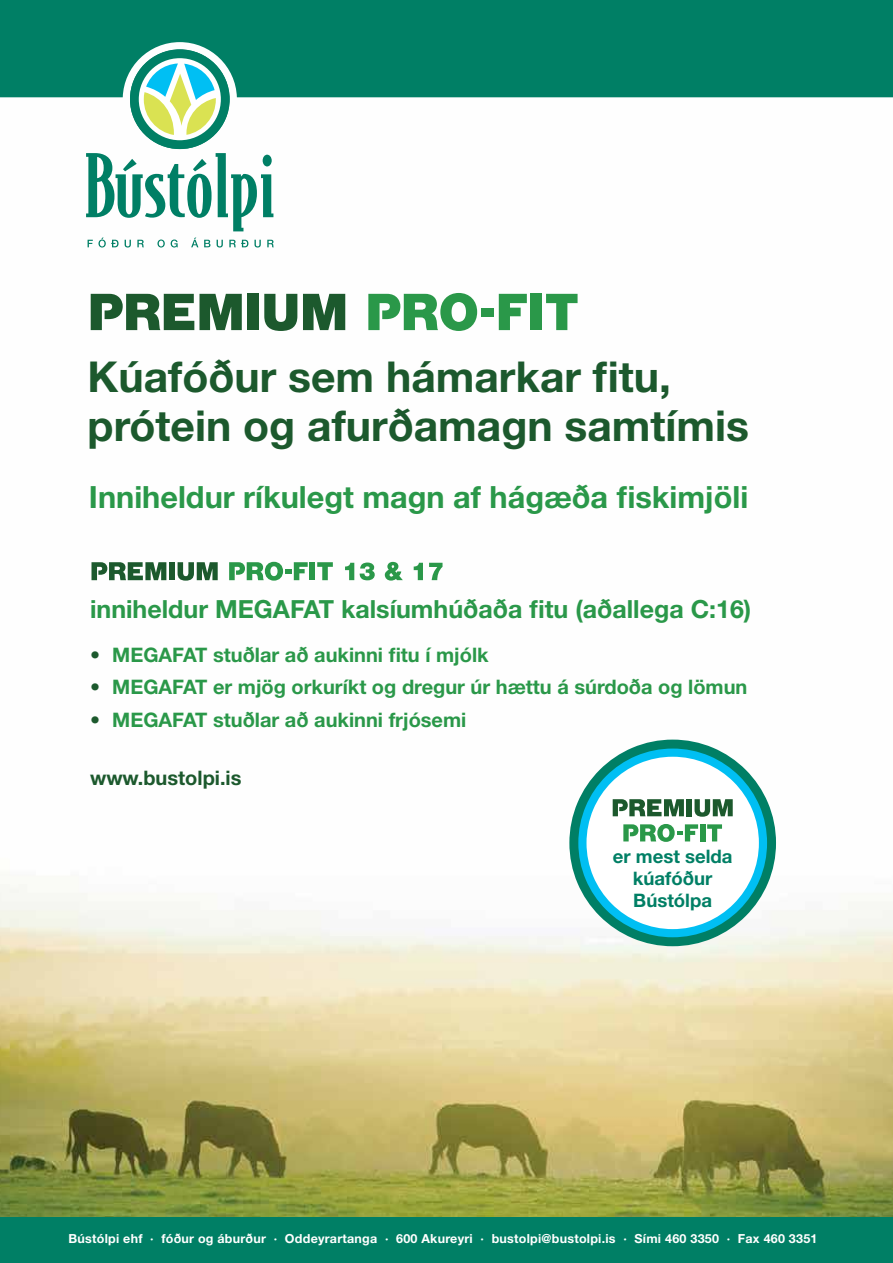
<style>
.page{position:relative;width:893px;height:1263px;background:#fff}
.page>*{position:absolute;margin:0;border:0;box-sizing:border-box;transform-origin:0 0}
.t1{font:700 42.6px/49.8px "Helvetica Neue LT Std";color:#1c592d}
.t2{font:700 30.6px "Helvetica Neue LT Std";color:#2a9849}
.t3{font:700 25.05px "Helvetica Neue LT Std";color:#2a9849}
.t4{font:700 19.95px/32.5px "Helvetica Neue LT Std";color:#2a9849}
.t5{font:700 19.95px/32.5px "Helvetica Neue LT Std";color:#1c592d;text-align:justify}
.t6{font:700 18.6px/22.4px "Helvetica Neue LT Std";color:#007f65;text-align:center}
.t7{font:700 12.45px "Helvetica Neue LT Std";letter-spacing:.02em;color:#fff}
</style>
<div class="page">
<img style="left:0;top:97px;width:893px;height:1121px">
<div style="left:0;top:1218px;width:893px;height:45px;background:#007f65"></div>
<svg style="left:86px;top:153px;width:187px;height:78px"></svg>
<div style="left:130px;top:49px;width:100px;height:100px;background:#007f65;border-radius:50%"></div>
<div style="left:139px;top:58px;width:82px;height:82px;background:#fff;border-radius:50%"></div>
<svg style="left:144px;top:97px;width:72px;height:38px"></svg>
<svg style="left:88px;top:238px;width:31px;height:9px"></svg>
<svg style="left:125px;top:240px;width:6px;height:7px"></svg>
<svg style="left:137px;top:240px;width:7px;height:7px"></svg>
<svg style="left:157px;top:240px;width:8px;height:7px"></svg>
<svg style="left:171px;top:240px;width:7px;height:7px"></svg>
<svg style="left:191px;top:238px;width:7px;height:9px"></svg>
<svg style="left:204px;top:240px;width:6px;height:7px"></svg>
<svg style="left:217px;top:240px;width:6px;height:7px"></svg>
<svg style="left:229px;top:240px;width:19px;height:7px"></svg>
<svg style="left:254px;top:240px;width:7px;height:7px"></svg>
<svg style="left:267px;top:240px;width:7px;height:7px"></svg>
<svg style="left:569px;top:740px;width:207px;height:206px"></svg>
<svg style="left:345px;top:563px;width:9px;height:17px"></svg>
<svg style="left:360px;top:562px;width:15px;height:18px"></svg>
<svg style="left:385px;top:562px;width:18px;height:19px"></svg>
<svg style="left:414px;top:563px;width:9px;height:17px"></svg>
<svg style="left:429px;top:563px;width:13px;height:17px"></svg>
<div style="left:248px;top:294px;width:11px;height:36px;background:#1c592d"></div>
<svg style="left:264px;top:294px;width:33px;height:37px"></svg>
<svg style="left:303px;top:294px;width:42px;height:36px;background:#427550"></svg>
<div style="left:481px;top:308px;width:12px;height:8px;background:#2a9849"></div>
<svg style="left:499px;top:294px;width:28px;height:36px"></svg>
<div style="left:531px;top:294px;width:11px;height:36px;background:#2a9849"></div>
<svg style="left:546px;top:294px;width:32px;height:36px"></svg>
<svg style="left:91px;top:294px;width:151px;height:36px"></svg>
<svg style="left:368px;top:293px;width:109px;height:38px"></svg>
<div style="left:169px;top:562px;width:6px;height:18px;background:#1c592d"></div>
<svg style="left:178px;top:562px;width:40px;height:19px"></svg>
<div style="left:310px;top:562px;width:5px;height:18px;background:#2a9849"></div>
<svg style="left:317px;top:562px;width:16px;height:18px"></svg>
<svg style="left:91px;top:562px;width:75px;height:18px"></svg>
<svg style="left:229px;top:562px;width:79px;height:19px"></svg>
<div style="left:0;top:0;width:893px;height:97px;background:#007f65"></div>
<h1 class="t1" style="left:88px;top:350px;width:663px">Kúafóður sem hámarkar fitu, prótein og afurðamagn samtímis</h1>
<h2 class="t2" style="left:89px;top:478px;width:661px">Inniheldur ríkulegt magn af hágæða fiskimjöli</h2>
<p class="t3" style="left:90px;top:593px;width:663px">inniheldur MEGAFAT kalsíumhúðaða fitu (aðallega C:16)</p>
<p class="t5" style="left:90px;top:638px;width:12px">• • •</p>
<p class="t4" style="left:112px;top:638px;width:637px">MEGAFAT stuðlar að aukinni fitu í mjólk<br>MEGAFAT er mjög orkuríkt og dregur úr hættu á súrdoða og lömun<br>MEGAFAT stuðlar að aukinni frjósemi</p>
<p class="t5" style="left:90px;top:761px;width:153px">www.bustolpi.is</p>
<p class="t6" style="left:613px;top:845px;width:121px">er mest selda kúafóður<br>Bústólpa</p>
<p class="t7" style="left:69px;top:1231px;width:750px">Bústólpi ehf · fóður og áburður · Oddeyrartanga · 600 Akureyri · bustolpi@bustolpi.is · Sími 460 3350 · Fax 460 3351</p>
</div>
